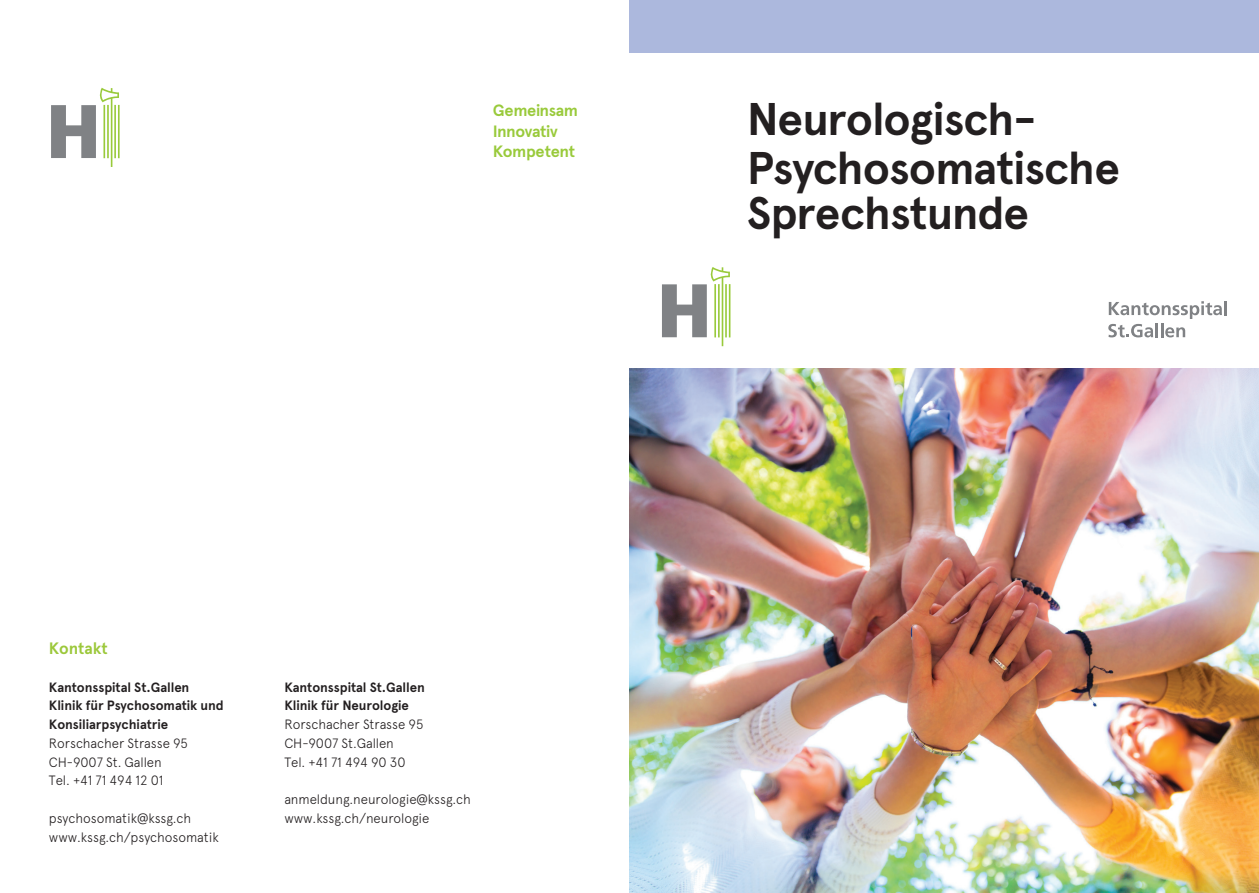
<style>
.page{position:relative;width:1259px;height:893px;background:#fff}
.page>*{position:absolute;margin:0;border:0;box-sizing:border-box;transform-origin:0 0}
.t1{font:700 45.75px/47px "Apercu";letter-spacing:-.025em;color:#231f20}
.t2{font:700 16.5px "Apercu";letter-spacing:-.005em;color:#9cc83b}
.t3{font:700 16.35px/20.5px "Apercu";letter-spacing:-.025em;color:#99ca3b}
.t4{font:300 13.5px/18.8px "Apercu";letter-spacing:-.005em;color:#231f20}
.t5{font:700 13.5px/18.8px "Apercu";letter-spacing:-.005em;color:#231f20}
</style>
<div class="page">
<div style="left:629px;top:0;width:630px;height:68px;background:#acb8dd"></div>
<img style="left:629px;top:368px;width:630px;height:525px">
<div style="left:629px;top:53px;width:630px;height:314px;background:#fff"></div>
<svg style="left:51px;top:88px;width:69px;height:79px"></svg>
<svg style="left:662px;top:267px;width:68px;height:79px"></svg>
<svg style="left:1108px;top:301px;width:118px;height:36px"></svg>
<p class="t3" style="left:493px;top:100px;width:87px">Gemeinsam<br>Innovativ<br>Kompetent</p>
<p class="t2" style="left:49px;top:638px;width:60px">Kontakt</p>
<p class="t5" style="left:49px;top:677px;width:176px">Kantonsspital St.Gallen<br>Klinik für Psychosomatik und<br>Konsiliarpsychiatrie</p>
<p class="t4" style="left:49px;top:733px;width:141px">Rorschacher Strasse 95<br>CH-9007 St. Gallen<br>Tel. +41 71 494 12 01</p>
<p class="t4" style="left:49px;top:808px;width:171px">psychosomatik@kssg.ch www.kssg.ch/psychosomatik</p>
<p class="t5" style="left:284px;top:678px;width:142px">Kantonsspital St.Gallen<br>Klinik für Neurologie</p>
<p class="t4" style="left:284px;top:715px;width:141px">Rorschacher Strasse 95<br>CH-9007 St.Gallen<br>Tel. +41 71 494 90 30</p>
<p class="t4" style="left:284px;top:790px;width:188px">anmeldung.neurologie@kssg.ch www.kssg.ch/neurologie</p>
<h1 class="t1" style="left:747px;top:96px;width:374px">Neurologisch-<br>Psychosomatische<br>Sprechstunde</h1>
</div>
